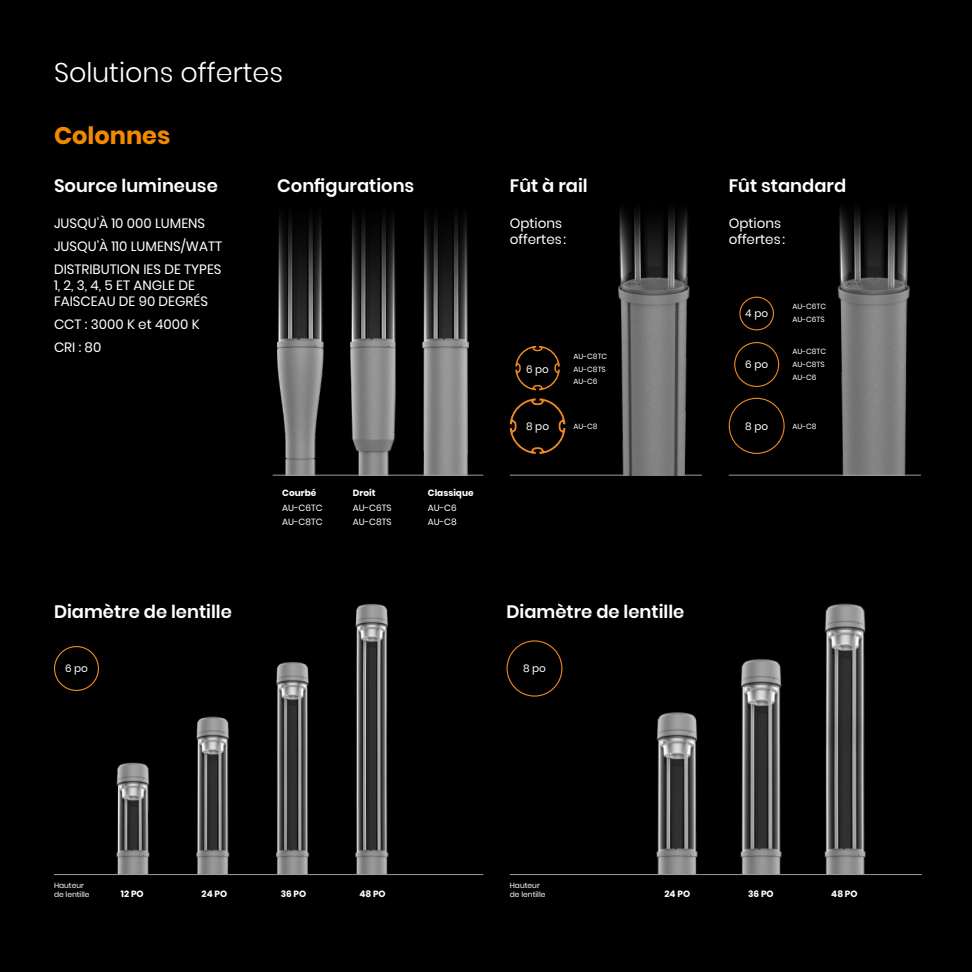
<style>
.page{position:relative;width:972px;height:972px;background:#000}
.page>*{position:absolute;margin:0;border:0;box-sizing:border-box;transform-origin:0 0}
.t1{font:300 27px "Poppins";color:#fff}
.t2{font:700 24px "Poppins";color:#f18a00}
.t3{font:600 18px "Poppins";color:#fff}
.t4{font:13.5px/23px "Poppins";color:#fff}
.t5{font:10.5px "Poppins";color:#fff}
.t6{font:700 9px "Poppins";color:#fff}
.t7{font:9px/14.5px "Poppins";color:#fff}
.t8{font:7.5px/12.8px "Poppins";color:#fff}
</style>
<div class="page">
<img style="left:277px;top:213px;width:192px;height:262px">
<hr style="left:510px;top:475px;width:192px;height:1px;background:#999c9e">
<img style="left:613px;top:208px;width:89px;height:267px">
<img style="left:116px;top:603px;width:273px;height:271px">
<img style="left:656px;top:603px;width:210px;height:271px">
<img style="left:831px;top:208px;width:90px;height:267px">
<hr style="left:729px;top:475px;width:192px;height:1px;background:#999c9e">
<hr style="left:273px;top:475px;width:210px;height:1px;background:#999c9e">
<hr style="left:54px;top:874px;width:429px;height:1px;background:#999c9e">
<hr style="left:510px;top:874px;width:412px;height:1px;background:#999c9e">
<svg style="left:515px;top:346px;width:45px;height:44px"></svg>
<svg style="left:510px;top:398px;width:55px;height:56px"></svg>
<div style="left:729px;top:398px;width:56px;height:56px;border:1px solid #ee8922;border-radius:50%"></div>
<div style="left:734px;top:342px;width:45px;height:45px;border:1px solid #ee8922;border-radius:50%"></div>
<div style="left:739px;top:297px;width:35px;height:33px;border:1px solid #ee8922;border-radius:50%"></div>
<div style="left:54px;top:646px;width:45px;height:45px;border:1px solid #ee8922;border-radius:50%"></div>
<div style="left:507px;top:640px;width:55px;height:57px;border:1px solid #ee8922;border-radius:50%"></div>
<h1 class="t1" style="left:54px;top:57px;width:231px">Solutions offertes</h1>
<h2 class="t2" style="left:54px;top:122px;width:118px">Colonnes</h2>
<h3 class="t3" style="left:54px;top:175px;width:165px">Source lumineuse</h3>
<p class="t4" style="left:54px;top:212px;width:170px">JUSQU’À 10 000 LUMENS<br>JUSQU’À 110 LUMENS/WATT<br>DISTRIBUTION IES DE TYPES</p>
<p class="t4" style="left:54px;top:277px;width:156px;line-height:16.2px">1, 2, 3, 4, 5 ET ANGLE DE<br>FAISCEAU DE 90 DEGRÉS</p>
<p class="t4" style="left:54px;top:313px;width:147px">CCT : 3000 K et 4000 K<br>CRI : 80</p>
<h3 class="t3" style="left:277px;top:175px;width:139px">Configurations</h3>
<h3 class="t3" style="left:510px;top:175px;width:79px">Fût à rail</h3>
<p class="t4" style="left:510px;top:215px;width:58px;line-height:16.2px">Options offertes:</p>
<p class="t5" style="left:526px;top:363px;width:24px">6 po</p>
<p class="t8" style="left:574px;top:350px;width:35px">AU-C8TC<br>AU-C8TS<br>AU-C6</p>
<h3 class="t3" style="left:729px;top:175px;width:119px">Fût standard</h3>
<p class="t4" style="left:729px;top:215px;width:58px;line-height:16.2px">Options offertes:</p>
<p class="t5" style="left:745px;top:307px;width:24px">4 po</p>
<p class="t5" style="left:745px;top:358px;width:24px">6 po</p>
<p class="t8" style="left:793px;top:300px;width:35px">AU-C6TC<br>AU-C6TS</p>
<p class="t8" style="left:793px;top:345px;width:35px">AU-C8TC<br>AU-C8TS<br>AU-C6</p>
<p class="t6" style="left:282px;top:488px;width:36px">Courbé</p>
<p class="t7" style="left:282px;top:500px;width:42px">AU-C6TC<br>AU-C8TC</p>
<p class="t6" style="left:353px;top:488px;width:24px">Droit</p>
<p class="t7" style="left:353px;top:500px;width:40px">AU-C6TS<br>AU-C8TS</p>
<p class="t6" style="left:428px;top:488px;width:47px">Classique</p>
<p class="t7" style="left:428px;top:500px;width:30px">AU-C6<br>AU-C8</p>
<p class="t5" style="left:526px;top:420px;width:24px">8 po</p>
<p class="t8" style="left:574px;top:420px;width:26px">AU-C8</p>
<p class="t5" style="left:745px;top:420px;width:24px">8 po</p>
<p class="t8" style="left:793px;top:420px;width:26px">AU-C8</p>
<h3 class="t3" style="left:54px;top:602px;width:179px">Diamètre de lentille</h3>
<h3 class="t3" style="left:507px;top:602px;width:179px">Diamètre de lentille</h3>
<p class="t5" style="left:65px;top:662px;width:24px">6 po</p>
<p class="t5" style="left:523px;top:663px;width:24px">8 po</p>
<p class="t8" style="left:54px;top:881px;width:37px;line-height:9px">Hauteur de lentille</p>
<p class="t8" style="left:510px;top:881px;width:37px;line-height:9px">Hauteur de lentille</p>
<p class="t6" style="left:121px;top:889px;width:24px">12 PO</p>
<p class="t6" style="left:202px;top:889px;width:27px">24 PO</p>
<p class="t6" style="left:281px;top:889px;width:27px">36 PO</p>
<p class="t6" style="left:359px;top:889px;width:28px">48 PO</p>
<p class="t6" style="left:665px;top:889px;width:27px">24 PO</p>
<p class="t6" style="left:748px;top:889px;width:27px">36 PO</p>
<p class="t6" style="left:831px;top:889px;width:28px">48 PO</p>
</div>
